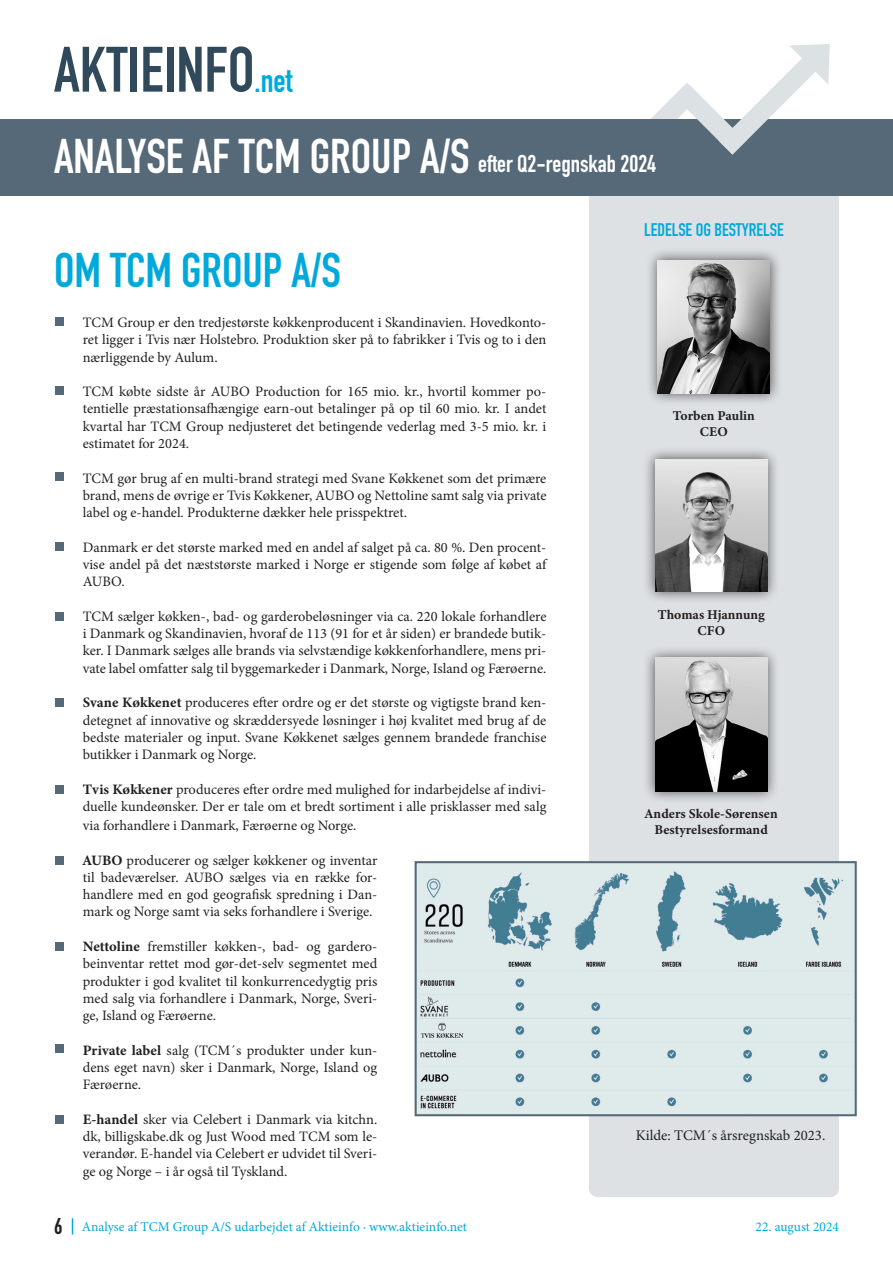
<style>
.page{position:relative;width:893px;height:1263px;background:#fff}
.page>*{position:absolute;margin:0;border:0;box-sizing:border-box;transform-origin:0 0}
.t1{font:700 63px "DIN Condensed";color:#304a5c}
.t2{font:700 48px "DIN Condensed";color:#fff}
.t3{font:700 48px "DIN Condensed";color:#00a9db}
.t4{font:700 24px "DIN Condensed";color:#fff}
.t5{font:700 22.5px "DIN Condensed";color:#231f20}
.t6{font:700 18px "DIN Condensed";color:#00a9db}
.t7{font:14.7px "Minion Pro";color:#231f20}
.t8{font:14.4px/17.2px "Minion Pro";letter-spacing:-.005em;color:#231f20;text-align:justify}
.t9{font:13.5px "Minion Pro";color:#00a9db}
.t10{font:13.5px "Minion Variable Concept";color:#231f20}
.s1{font-size:33px;color:#00a9db}
.s2{font-family:"Minion Variable Concept"}
</style>
<div class="page">
<div style="left:589px;top:187px;width:250px;height:1010px;background:#dde1e4;border-radius:9px"></div>
<div style="left:0;top:119px;width:893px;height:77px;background:#556978"></div>
<svg style="left:651px;top:44px;width:179px;height:111px"></svg>
<svg style="left:72px;top:1218px;width:1px;height:16px"></svg>
<div style="left:55px;top:318px;width:9px;height:8px;background:#556978"></div>
<div style="left:55px;top:386px;width:9px;height:8px;background:#556978"></div>
<div style="left:55px;top:542px;width:9px;height:8px;background:#556978"></div>
<div style="left:55px;top:856px;width:9px;height:8px;background:#556978"></div>
<div style="left:55px;top:942px;width:9px;height:8px;background:#556978"></div>
<div style="left:646px;top:248px;width:136px;height:158px;background:#231f20;opacity:.75"></div>
<img style="left:658px;top:260px;width:112px;height:134px">
<div style="left:643px;top:447px;width:137px;height:157px;background:#231f20;opacity:.75"></div>
<img style="left:655px;top:459px;width:112px;height:133px">
<div style="left:55px;top:785px;width:9px;height:9px;background:#556978"></div>
<div style="left:55px;top:612px;width:9px;height:9px;background:#556978"></div>
<div style="left:55px;top:698px;width:9px;height:9px;background:#556978"></div>
<div style="left:55px;top:1044px;width:9px;height:8px;background:#556978"></div>
<div style="left:643px;top:645px;width:137px;height:158px;background:#231f20;opacity:.75"></div>
<img style="left:655px;top:658px;width:112px;height:133px">
<div style="left:55px;top:1115px;width:9px;height:9px;background:#556978"></div>
<img style="left:418px;top:864px;width:436px;height:249px">
<div style="left:415px;top:861px;width:442px;height:255px;border:2px solid #556978"></div>
<div style="left:55px;top:473px;width:9px;height:8px;background:#556978"></div>
<p class="t1" style="left:54px;top:27px;width:240px">AKTIEINFO<span class="s1">.net</span></p>
<p class="t2" style="left:54px;top:124px;width:417px">ANALYSE AF TCM GROUP A/S</p>
<p class="t4" style="left:478px;top:148px;width:180px">efter Q2-regnskab 2024</p>
<p class="t3" style="left:54px;top:238px;width:289px">OM TCM GROUP A/S</p>
<p class="t6" style="left:644px;top:218px;width:141px">LEDELSE OG BESTYRELSE</p>
<p class="t5" style="left:54px;top:1211px;width:10px">6</p>
<p class="t8" style="left:83px;top:314px;width:465px">TCM Group er den tredjestørste køkkenproducent i Skandinavien. Hovedkonto&shy;ret ligger i Tvis nær Holstebro. Produktion sker på to fabrikker i Tvis og to i den nærliggende by Aulum.</p>
<p class="t8" style="left:83px;top:383px;width:465px">TCM købte sidste år AUBO Production for 165 mio. kr., hvortil kommer po&shy;tentielle præstationsafhængige earn-out betalinger på op til 60 mio. kr. I andet kvartal har TCM Group nedjusteret det betingende vederlag med 3-5 mio. kr. i estimatet for 2024.</p>
<p class="t8" style="left:83px;top:469px;width:465px">TCM gør brug af en multi-brand strategi med Svane Køkkenet som det primære brand, mens de øvrige er Tvis Køkkener, AUBO og Nettoline samt salg via private label og e-handel. Produkterne dækker hele prisspektret.</p>
<p class="t8" style="left:83px;top:539px;width:465px">Danmark er det største marked med en andel af salget på ca. 80 %. Den procent&shy;vise andel på det næststørste marked i Norge er stigende som følge af købet af AUBO.</p>
<p class="t8" style="left:83px;top:608px;width:465px">TCM sælger køkken-, bad- og garderobeløsninger via ca. 220 lokale forhandlere i Danmark og Skandinavien, hvoraf de 113 (91 for et år siden) er brandede butik&shy;ker. I Danmark sælges alle brands via selvstændige køkkenforhandlere, mens pri&shy;vate label omfatter salg til byggemarkeder i Danmark, Norge, Island og Færøerne.</p>
<p class="t8" style="left:83px;top:694px;width:465px"><span class="s2">Svane Køkkenet</span> produceres efter ordre og er det største og vigtigste brand ken&shy;detegnet af innovative og skræddersyede løsninger i høj kvalitet med brug af de bedste materialer og input. Svane Køkkenet sælges gennem brandede franchise butikker i Danmark og Norge.</p>
<p class="t8" style="left:83px;top:780px;width:465px"><span class="s2">Tvis Køkkener</span> produceres efter ordre med mulighed for indarbejdelse af indivi&shy;duelle kundeønsker. Der er tale om et bredt sortiment i alle prisklasser med salg</p>
<p class="t8" style="left:83px;top:817px;width:275px">via forhandlere i Danmark, Færøerne og Norge.</p>
<p class="t8" style="left:83px;top:851px;width:296px"><span class="s2">AUBO</span> producerer og sælger køkkener og inventar til badeværelser. AUBO sælges via en række for&shy;handlere med en god geografisk spredning i Dan&shy;mark og Norge samt via seks forhandlere i Sverige.</p>
<p class="t8" style="left:83px;top:938px;width:296px"><span class="s2">Nettoline</span> fremstiller køkken-, bad- og gardero&shy;beinventar rettet mod gør-det-selv segmentet med produkter i god kvalitet til konkurrencedygtig pris med salg via forhandlere i Danmark, Norge, Sveri&shy;ge, Island og Færøerne.</p>
<p class="t8" style="left:83px;top:1041px;width:296px"><span class="s2">Private label</span> salg (TCM´s produkter under kun&shy;dens eget navn) sker i Danmark, Norge, Island og Færøerne.</p>
<p class="t8" style="left:83px;top:1111px;width:296px"><span class="s2">E-handel</span> sker via Celebert i Danmark via kitchn. dk, billigskabe.dk og Just Wood med TCM som le&shy;verandør. E-handel via Celebert er udvidet til Sveri&shy;ge og Norge – i år også til Tyskland.</p>
<p class="t9" style="left:82px;top:1218px;width:387px">Analyse af TCM Group A/S udarbejdet af Aktieinfo ∙ www.aktieinfo.net</p>
<p class="t10" style="left:673px;top:406px;width:84px">Torben Paulin</p>
<p class="t10" style="left:700px;top:423px;width:30px">CEO</p>
<p class="t10" style="left:658px;top:605px;width:109px">Thomas Hjannung</p>
<p class="t10" style="left:697px;top:621px;width:29px">CFO</p>
<p class="t10" style="left:645px;top:804px;width:134px">Anders Skole-Sørensen</p>
<p class="t10" style="left:655px;top:820px;width:115px">Bestyrelsesformand</p>
<p class="t7" style="left:636px;top:1125px;width:191px">Kilde: TCM´s årsregnskab 2023.</p>
<p class="t9" style="left:756px;top:1218px;width:85px">22. august 2024</p>
</div>
